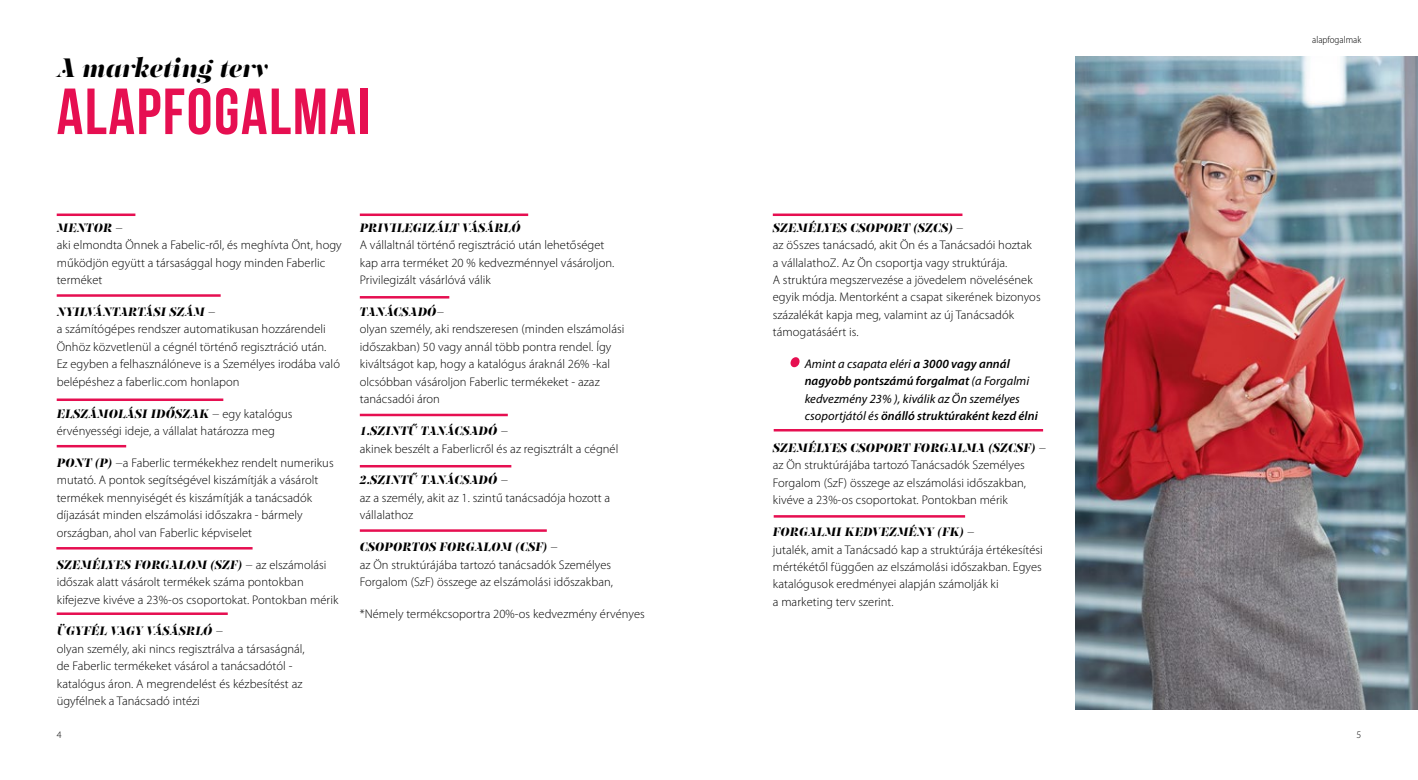
<style>
.page{position:relative;width:1418px;height:780px;background:#fff}
.page>*{position:absolute;margin:0;border:0;box-sizing:border-box;transform-origin:0 0}
.t1{font:700 65px "Bebas Neue";letter-spacing:.025em;color:#e60f51}
.t2{font:italic 900 27.5px "PF Regal Stencil Pro";color:#000}
.t3{font:300 12.5px/17.5px "Myriad Pro";letter-spacing:.005em;color:#000}
.t4{font:italic 900 12.5px "PF Regal Stencil Pro";letter-spacing:.025em;color:#000}
.t5{font:italic 12.5px/17.4px "Myriad Pro";letter-spacing:.005em;color:#000}
.t6{font:300 semi-condensed 10px "Myriad Pro";color:#000}
.t7{font:300 10px "Myriad Pro";color:#000}
.s1{font-family:"Myriad Pro";font-weight:300;font-style:normal}
.s2{font-family:"PF Regal Stencil Pro";font-weight:900;font-style:italic}
.s3{font-weight:600}
</style>
<div class="page">
<img style="left:1075px;top:57px;width:342px;height:652px">
<hr style="left:773px;top:429px;width:270px;height:2px;background:#e60f51">
<hr style="left:773px;top:515px;width:192px;height:2px;background:#e60f51">
<hr style="left:57px;top:213px;width:78px;height:3px;background:#e60f51">
<hr style="left:360px;top:413px;width:148px;height:3px;background:#e60f51">
<hr style="left:360px;top:465px;width:151px;height:2px;background:#e60f51">
<hr style="left:57px;top:294px;width:164px;height:3px;background:#e60f51">
<hr style="left:360px;top:529px;width:187px;height:3px;background:#e60f51">
<hr style="left:360px;top:296px;width:89px;height:2px;background:#e60f51">
<hr style="left:772px;top:213px;width:190px;height:3px;background:#e60f51">
<hr style="left:360px;top:213px;width:168px;height:3px;background:#e60f51">
<hr style="left:57px;top:445px;width:69px;height:2px;background:#e60f51">
<hr style="left:56px;top:547px;width:196px;height:2px;background:#e60f51">
<hr style="left:57px;top:612px;width:171px;height:3px;background:#e60f51">
<hr style="left:57px;top:398px;width:166px;height:3px;background:#e60f51">
<div style="left:790px;top:357px;width:9px;height:10px;background:#e60f51;border-radius:4px"></div>
<h2 class="t2" style="left:57px;top:51px;width:213px">A marketing terv</h2>
<h1 class="t1" style="left:57px;top:76px;width:315px">ALAPFOGALMAI</h1>
<p class="t4" style="left:57px;top:220px;width:67px">MENTOR –</p>
<p class="t3" style="left:57px;top:236px;width:286px">aki elmondta Önnek a Fabelic-ről, és meghívta Önt, hogy működjön együtt a társasággal hogy minden Faberlic terméket</p>
<p class="t4" style="left:57px;top:304px;width:160px">NYILVÁNTARTÁSI SZÁM –</p>
<p class="t3" style="left:57px;top:320px;width:285px">a számítógépes rendszer automatikusan hozzárendeli Önhöz közvetlenül a cégnél történő regisztráció után.<br>Ez egyben a felhasználóneve is a Személyes irodába való belépéshez a faberlic.com honlapon</p>
<p class="t4" style="left:57px;top:406px;width:237px">ELSZÁMOLÁSI IDŐSZAK – <span class="s1">egy katalógus</span></p>
<p class="t3" style="left:57px;top:422px;width:220px">érvényességi ideje, a vállalat határozza meg</p>
<p class="t3" style="left:57px;top:454px;width:278px"><span class="s2">PONT (P) –</span>a Faberlic termékekhez rendelt numerikus mutató. A pontok segítségével kiszámítják a vásárolt termékek mennyiségét és kiszámítják a tanácsadók díjazását minden elszámolási időszakra - bármely országban, ahol van Faberlic képviselet</p>
<p class="t4" style="left:57px;top:556px;width:271px">SZEMÉLYES FORGALOM (SZF) – <span class="s1">az elszámolási</span></p>
<p class="t3" style="left:57px;top:573px;width:283px">időszak alatt vásárolt termékek száma pontokban kifejezve kivéve a 23%-os csoportokat. Pontokban mérik</p>
<p class="t4" style="left:57px;top:623px;width:168px">ÜGYFÉL VAGY VÁSÁSRLÓ –</p>
<p class="t3" style="left:57px;top:639px;width:249px">olyan személy, aki nincs regisztrálva a társaságnál, de Faberlic termékeket vásárol a tanácsadótól - katalógus áron. A megrendelést és kézbesítést az ügyfélnek a Tanácsadó intézi</p>
<p class="t7" style="left:57px;top:728px;width:6px">4</p>
<p class="t4" style="left:360px;top:220px;width:162px">PRIVILEGIZÁLT VÁSÁRLÓ</p>
<p class="t3" style="left:360px;top:236px;width:256px">A vállaltnál történő regisztráció után lehetőséget kap arra terméket 20 % kedvezménnyel vásároljon.<br>Privilegizált vásárlóvá válik</p>
<p class="t4" style="left:360px;top:304px;width:85px">TANÁCSADÓ–</p>
<p class="t3" style="left:360px;top:320px;width:266px">olyan személy, aki rendszeresen (minden elszámolási időszakban) 50 vagy annál több pontra rendel. Így kiváltságot kap, hogy a katalógus áraknál 26% -kal olcsóbban vásároljon Faberlic termékeket - azaz tanácsadói áron</p>
<p class="t4" style="left:360px;top:423px;width:150px">1.SZINTŰ TANÁCSADÓ –</p>
<p class="t3" style="left:360px;top:439px;width:260px">akinek beszélt a Faberlicről és az regisztrált a cégnél</p>
<p class="t4" style="left:360px;top:472px;width:150px">2.SZINTŰ TANÁCSADÓ –</p>
<p class="t3" style="left:360px;top:489px;width:252px">az a személy, akit az 1. szintű tanácsadója hozott a vállalathoz</p>
<p class="t4" style="left:360px;top:539px;width:199px">CSOPORTOS FORGALOM (CSF) –</p>
<p class="t3" style="left:360px;top:555px;width:255px">az Ön struktúrájába tartozó tanácsadók Személyes<br>Forgalom (SzF) összege az elszámolási időszakban,</p>
<p class="t3" style="left:360px;top:604px;width:286px">*Némely termékcsoportra 20%-os kedvezmény érvényes</p>
<p class="t4" style="left:773px;top:220px;width:192px">SZEMÉLYES CSOPORT (SZCS) –</p>
<p class="t3" style="left:772px;top:236px;width:269px">az öSszes tanácsadó, akit Ön és a Tanácsadói hoztak<br>a vállalathoZ. Az Ön csoportja vagy struktúrája.<br>A struktúra megszervezése a jövedelem növelésének egyik módja. Mentorként a csapat sikerének bizonyos százalékát kapja meg, valamint az új Tanácsadók támogatásáért is.</p>
<p class="t5" style="left:804px;top:355px;width:235px">Amint a csapata eléri <span class="s3">a 3000 vagy annál nagyobb pontszámú forgalmat</span> (a Forgalmi kedvezmény 23% ), kiválik az Ön személyes csoportjától és <span class="s3">önálló struktúraként kezd élni</span></p>
<p class="t4" style="left:773px;top:440px;width:274px">SZEMÉLYES CSOPORT FORGALMA (SZCSF) –</p>
<p class="t3" style="left:772px;top:456px;width:255px;text-align:justify">az Ön struktúrájába tartozó Tanácsadók Személyes Forgalom (SzF) összege az elszámolási időszakban, kivéve a 23%-os csoportokat. Pontokban mérik</p>
<p class="t4" style="left:773px;top:524px;width:203px">FORGALMI KEDVEZMÉNY (FK) –</p>
<p class="t3" style="left:772px;top:540px;width:271px">jutalék, amit a Tanácsadó kap a struktúrája értékesítési mértékétől függően az elszámolási időszakban. Egyes katalógusok eredményei alapján számolják ki<br>a marketing terv szerint.</p>
<p class="t6" style="left:1312px;top:34px;width:50px">alapfogalmak</p>
<p class="t7" style="left:1356px;top:728px;width:6px">5</p>
</div>
